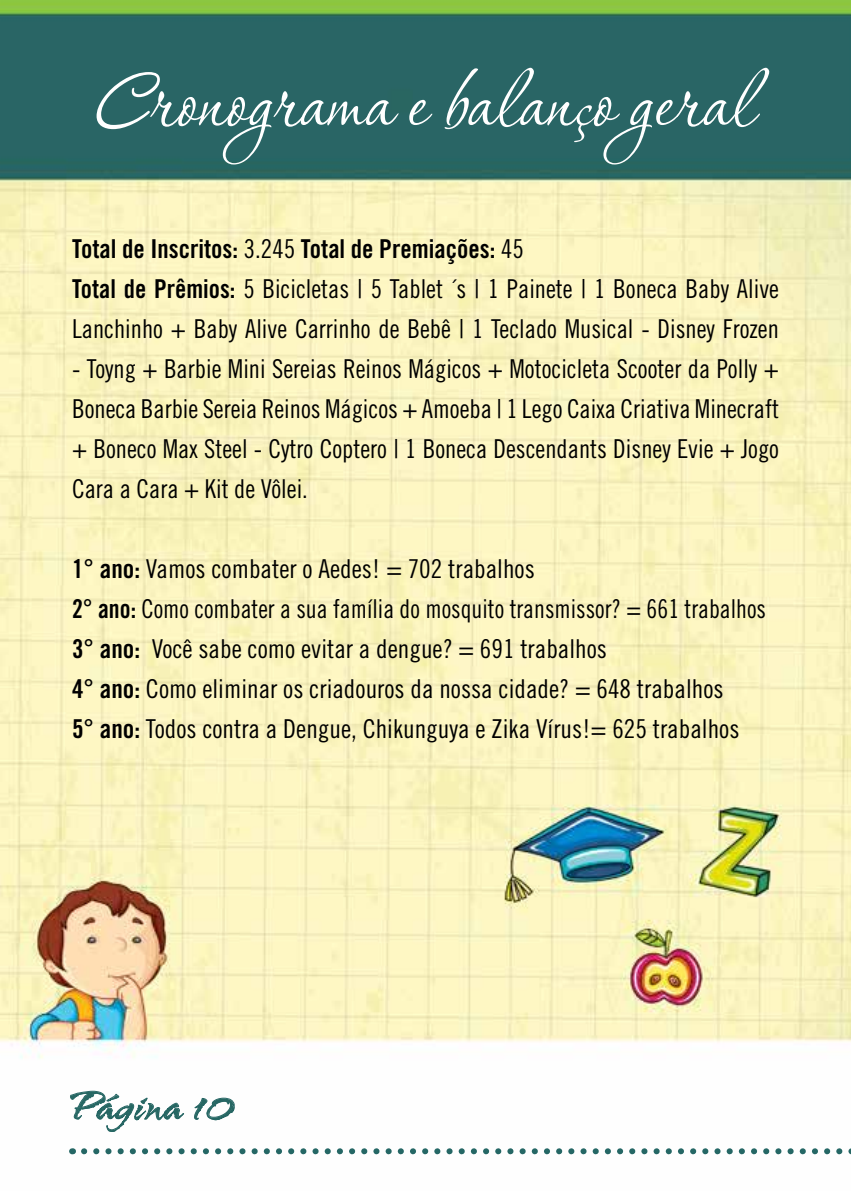
<style>
.page{position:relative;width:851px;height:1191px;background:#fff}
.page>*{position:absolute;margin:0;border:0;box-sizing:border-box;transform-origin:0 0}
.t1{font:97.2px "P22 Corinthia";color:#fff}
.t2{font:48.2px "Arid ITCTT";color:#266763}
.t3{font:26px/40px "Trade Gothic LT Std Cn 18";color:#000}
.t4{font:26px "Trade Gothic LT Std Bd Cn 20";color:#000}
.s1{font-family:"Trade Gothic LT Std Cn 18"}
.s2{font-family:"Trade Gothic LT Std Bd Cn 20"}
</style>
<div class="page">
<img style="left:0;top:0;width:850px;height:1155px">
<svg style="left:84px;top:1148px;width:767px;height:6px"></svg>
<svg style="left:70px;top:1030px;width:114px;height:102px"></svg>
<svg style="left:194px;top:1097px;width:41px;height:25px"></svg>
<h1 class="t1" style="left:97px;top:52px;width:658px">Cronograma e balanço geral</h1>
<p class="t4" style="left:72px;top:233px;width:453px">Total de Inscritos: <span class="s1">3.245</span> Total de Premiações: <span class="s1">45</span></p>
<p class="t3" style="left:72px;top:269px;width:708px"><span class="s2">Total de Prêmios:</span> 5 Bicicletas | 5 Tablet ´s | 1 Painete | 1 Boneca Baby Alive<br>Lanchinho + Baby Alive Carrinho de Bebê | 1 Teclado Musical - Disney Frozen</p>
<p class="t3" style="left:72px;top:349px;width:708px;text-align:justify">- Toyng + Barbie Mini Sereias Reinos Mágicos + Motocicleta Scooter da Polly + Boneca Barbie Sereia Reinos Mágicos + Amoeba | 1 Lego Caixa Criativa Minecraft + Boneco Max Steel - Cytro Coptero | 1 Boneca Descendants Disney Evie + Jogo Cara a Cara + Kit de Vôlei.</p>
<p class="t3" style="left:72px;top:549px;width:695px"><span class="s2">1° ano:</span> Vamos combater o Aedes! = 702 trabalhos<br><span class="s2">2° ano:</span> Como combater a sua família do mosquito transmissor? = 661 trabalhos <span class="s2">3° ano:</span> Você sabe como evitar a dengue? = 691 trabalhos<br><span class="s2">4° ano:</span> Como eliminar os criadouros da nossa cidade? = 648 trabalhos<br><span class="s2">5° ano:</span> Todos contra a Dengue, Chikunguya e Zika Vírus!= 625 trabalhos</p>
<h2 class="t2" style="left:72px;top:1079px;width:165px">Página 10</h2>
</div>
